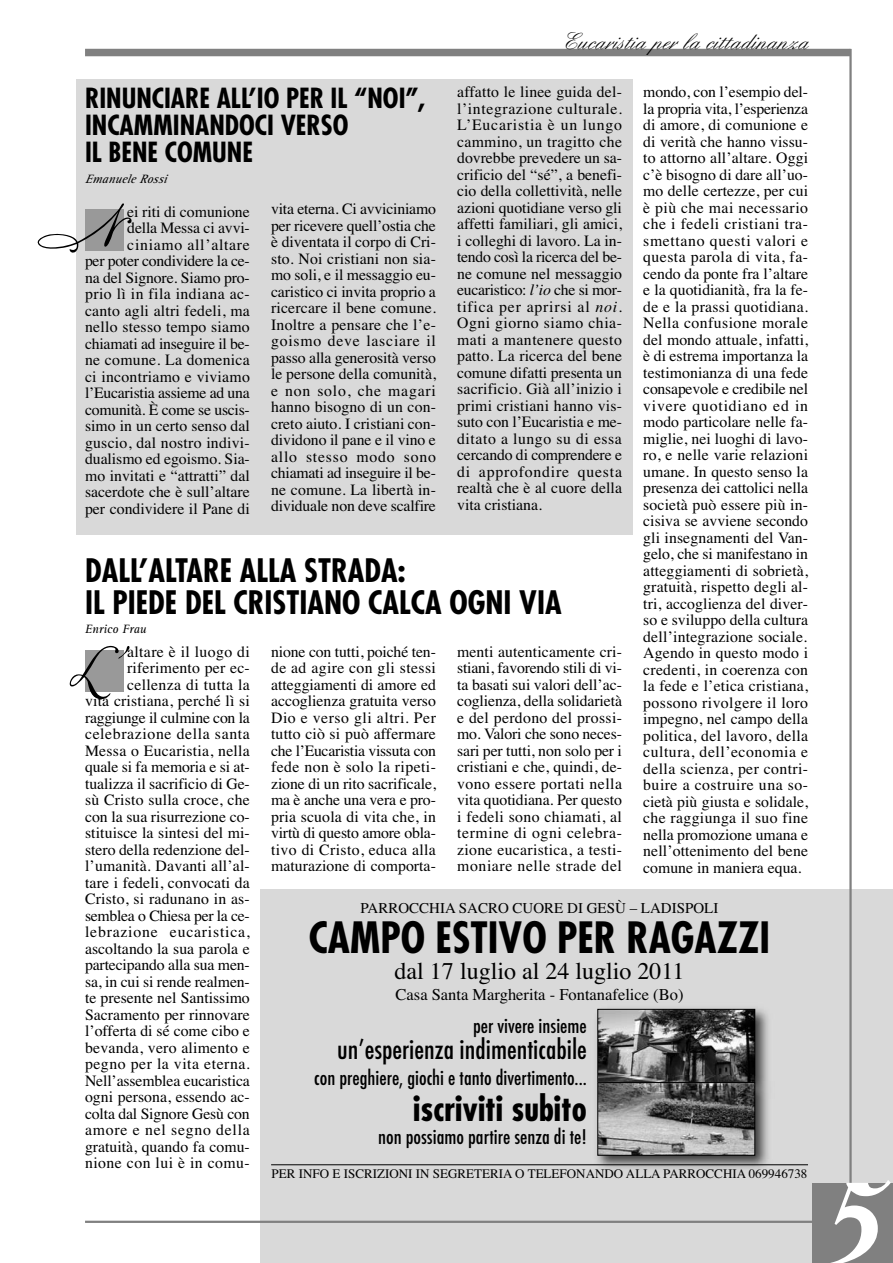
<style>
.page{position:relative;width:893px;height:1263px;background:#fff}
.page>*{position:absolute;margin:0;border:0;box-sizing:border-box;transform-origin:0 0}
.t1{font:italic 700 126px "Cochin";color:#fff}
.t2{font:74.4px "OPTI Carmella Hand Script";color:#000}
.t3{font:700 condensed 42px "Futura";color:#000}
.t4{font:700 condensed 34.5px "Futura";color:#000}
.t5{font:700 condensed 31.5px/31.5px "Futura";color:#000}
.t6{font:700 condensed 27px/27px "Futura";color:#000}
.t7{font:500 condensed 26.25px "Futura";color:#000}
.t8{font:24px "Englische Sch T";color:#000}
.t9{font:24px "Times";color:#000}
.t10{font:500 condensed 19.65px "Futura";color:#000}
.t11{font:16.5px "Times";color:#000}
.t12{font:15.75px/16.5px "Times";letter-spacing:.005em;color:#000;text-align:justify}
.t13{font:15px "Times";color:#000}
.t14{font:13.05px "Times";color:#000}
.t15{font:italic 12.45px "Rotis Serif";color:#000}
.s1{font-style:italic}
</style>
<div class="page">
<div style="left:260px;top:890px;width:632px;height:373px;background:#d9d9d9"></div>
<hr style="left:849px;top:49px;width:3px;height:1174px;background:#808080">
<div style="left:85px;top:49px;width:765px;height:7px;background:#808080"></div>
<hr style="left:85px;top:1221px;width:765px;height:2px;background:#808080">
<div style="left:812px;top:1184px;width:80px;height:79px;background:#808080"></div>
<div style="left:77px;top:80px;width:555px;height:455px;background:#d9d9d9"></div>
<div style="left:86px;top:209px;width:38px;height:42px;background:#999"></div>
<div style="left:85px;top:651px;width:39px;height:41px;background:#999"></div>
<img style="left:590px;top:1008px;width:185px;height:161px">
<img style="left:599px;top:1011px;width:154px;height:65px">
<div style="left:597px;top:1009px;width:158px;height:73px;border:1px solid #000"></div>
<img style="left:590px;top:1076px;width:185px;height:26px">
<img style="left:598px;top:1076px;width:156px;height:6px">
<svg style="left:599px;top:1084px;width:154px;height:70px;background:#808080"></svg>
<div style="left:597px;top:1082px;width:158px;height:74px;border:1px solid #000"></div>
<hr style="left:271px;top:1164px;width:537px;height:1px;background:#000">
<h3 class="t8" style="left:560px;top:27px;width:249px">Eucaristia per la cittadinanza</h3>
<p class="t12" style="left:643px;top:85px;width:166px">mondo, con l’esempio del&shy;la propria vita, l’esperienza di amore, di comunione e di verità che hanno vissu&shy;to attorno all’altare. Oggi c’è bisogno di dare all’uo&shy;mo delle certezze, per cui è più che mai necessario che i fedeli cristiani tra&shy;smettano questi valori e questa parola di vita, fa&shy;cendo da ponte fra l’altare e la quotidianità, fra la fe&shy;de e la prassi quotidiana.<br>Nella confusione morale del mondo attuale, infatti, è di estrema importanza la testimonianza di una fede consapevole e credibile nel vivere quotidiano ed in modo particolare nelle fa&shy;miglie, nei luoghi di lavo&shy;ro, e nelle varie relazioni umane. In questo senso la presenza dei cattolici nella società può essere più in&shy;cisiva se avviene secondo gli insegnamenti del Van&shy;gelo, che si manifestano in atteggiamenti di sobrietà, gratuità, rispetto degli al&shy;tri, accoglienza del diver&shy;so e sviluppo della cultura dell’integrazione sociale.<br>Agendo in questo modo i credenti, in coerenza con la fede e l’etica cristiana, possono rivolgere il loro impegno, nel campo della politica, del lavoro, della cultura, dell’economia e della scienza, per contri&shy;buire a costruire una so&shy;cietà più giusta e solidale, che raggiunga il suo fine nella promozione umana e nell’ottenimento del bene comune in maniera equa.</p>
<p class="t12" style="left:457px;top:85px;width:166px">affatto le linee guida del&shy;l’integrazione culturale.<br>L’Eucaristia è un lungo cammino, un tragitto che dovrebbe prevedere un sa&shy;crificio del “sé”, a benefi&shy;cio della collettività, nelle azioni quotidiane verso gli affetti familiari, gli amici, i colleghi di lavoro. La in&shy;tendo così la ricerca del be&shy;ne comune nel messaggio eucaristico: <span class="s1">l’io</span> che si mor&shy;tifica per aprirsi al <span class="s1">noi</span>.<br>Ogni giorno siamo chia&shy;mati a mantenere questo patto. La ricerca del bene comune difatti presenta un sacrificio. Già all’inizio i primi cristiani hanno vis&shy;suto con l’Eucaristia e me&shy;ditato a lungo su di essa cercando di comprendere e di approfondire questa realtà che è al cuore della vita cristiana.</p>
<h3 class="t6" style="left:85px;top:87px;width:342px">RINUNCIARE ALL’IO PER IL “NOI”,<br>INCAMMINANDOCI VERSO<br>IL BENE COMUNE</h3>
<p class="t15" style="left:85px;top:175px;width:86px">Emanuele Rossi</p>
<p class="t12" style="left:271px;top:202px;width:166px">vita eterna. Ci avviciniamo per ricevere quell’ostia che è diventata il corpo di Cri&shy;sto. Noi cristiani non sia&shy;mo soli, e il messaggio eu&shy;caristico ci invita proprio a ricercare il bene comune.<br>Inoltre a pensare che l’e&shy;goismo deve lasciare il passo alla generosità verso le persone della comunità, e non solo, che magari hanno bisogno di un con&shy;creto aiuto. I cristiani con&shy;dividono il pane e il vino e allo stesso modo sono chiamati ad inseguire il be&shy;ne comune. La libertà in&shy;dividuale non deve scalfire</p>
<h2 class="t2" style="left:35px;top:175px;width:86px">N</h2>
<p class="t12" style="left:85px;top:205px;width:166px;text-align:right">ei riti di comunione<br>della Messa ci avvi&shy;ciniamo all’altare<br>per poter condividere la ce&shy;na del Signore. Siamo pro&shy;prio lì in fila indiana ac&shy;canto agli altri fedeli, ma nello stesso tempo siamo chiamati ad inseguire il be&shy;ne comune. La domenica ci incontriamo e viviamo l’Eucaristia assieme ad una comunità. È come se uscis&shy;simo in un certo senso dal guscio, dal nostro indivi&shy;dualismo ed egoismo. Sia&shy;mo invitati e “attratti” dal sacerdote che è sull’altare per condividere il Pane di</p>
<h3 class="t5" style="left:85px;top:558px;width:478px">DALL’ALTARE ALLA STRADA:<br>IL PIEDE DEL CRISTIANO CALCA OGNI VIA</h3>
<p class="t15" style="left:85px;top:624px;width:63px">Enrico Frau</p>
<p class="t12" style="left:85px;top:645px;width:166px;text-align:right">altare è il luogo di riferimento per ec&shy;cellenza di tutta la<br>vita cristiana, perché lì si raggiunge il culmine con la celebrazione della santa<br>Messa o Eucaristia, nella quale si fa memoria e si at&shy;tualizza il sacrificio di Ge&shy;sù Cristo sulla croce, che con la sua risurrezione co&shy;stituisce la sintesi del mi&shy;stero della redenzione del&shy;l’umanità. Davanti all’al&shy;tare i fedeli, convocati da<br>Cristo, si radunano in as&shy;semblea o Chiesa per la ce&shy;lebrazione eucaristica, ascoltando la sua parola e partecipando alla sua men&shy;sa, in cui si rende realmen&shy;te presente nel Santissimo<br>Sacramento per rinnovare l’offerta di sé come cibo e bevanda, vero alimento e pegno per la vita eterna.<br>Nell’assemblea eucaristica ogni persona, essendo ac&shy;colta dal Signore Gesù con amore e nel segno della gratuità, quando fa comu&shy;nione con lui è in comu-</p>
<p class="t12" style="left:271px;top:645px;width:166px">nione con tutti, poiché ten&shy;de ad agire con gli stessi atteggiamenti di amore ed accoglienza gratuita verso Dio e verso gli altri. Per tutto ciò si può affermare che l’Eucaristia vissuta con fede non è solo la ripeti&shy;zione di un rito sacrificale, ma è anche una vera e pro&shy;pria scuola di vita che, in virtù di questo amore obla&shy;tivo di Cristo, educa alla maturazione di comporta-</p>
<p class="t12" style="left:457px;top:645px;width:166px">menti autenticamente cri&shy;stiani, favorendo stili di vi&shy;ta basati sui valori dell’ac&shy;coglienza, della solidarietà e del perdono del prossi&shy;mo. Valori che sono neces&shy;sari per tutti, non solo per i cristiani e che, quindi, de&shy;vono essere portati nella vita quotidiana. Per questo i fedeli sono chiamati, al termine di ogni celebra&shy;zione eucaristica, a testi&shy;moniare nelle strade del</p>
<h2 class="t2" style="left:67px;top:617px;width:57px">L’</h2>
<p class="t13" style="left:361px;top:903px;width:359px">PARROCCHIA SACRO CUORE DI GESÙ – LADISPOLI</p>
<h3 class="t3" style="left:309px;top:919px;width:463px">CAMPO ESTIVO PER RAGAZZI</h3>
<h3 class="t9" style="left:395px;top:962px;width:291px">dal 17 luglio al 24 luglio 2011</h3>
<p class="t11" style="left:396px;top:988px;width:289px">Casa Santa Margherita - Fontanafelice (Bo)</p>
<p class="t10" style="left:473px;top:1016px;width:115px">per vivere insieme</p>
<h3 class="t7" style="left:337px;top:1037px;width:251px">un’esperienza indimenticabile</h3>
<p class="t10" style="left:314px;top:1069px;width:274px">con preghiere, giochi e tanto divertimento...</p>
<h3 class="t4" style="left:413px;top:1094px;width:175px">iscriviti subito</h3>
<p class="t10" style="left:378px;top:1128px;width:210px">non possiamo partire senza di te!</p>
<p class="t14" style="left:272px;top:1169px;width:537px">PER INFO E ISCRIZIONI IN SEGRETERIA O TELEFONANDO ALLA PARROCCHIA 069946738</p>
<h1 class="t1" style="left:822px;top:1175px;width:64px">5</h1>
</div>
